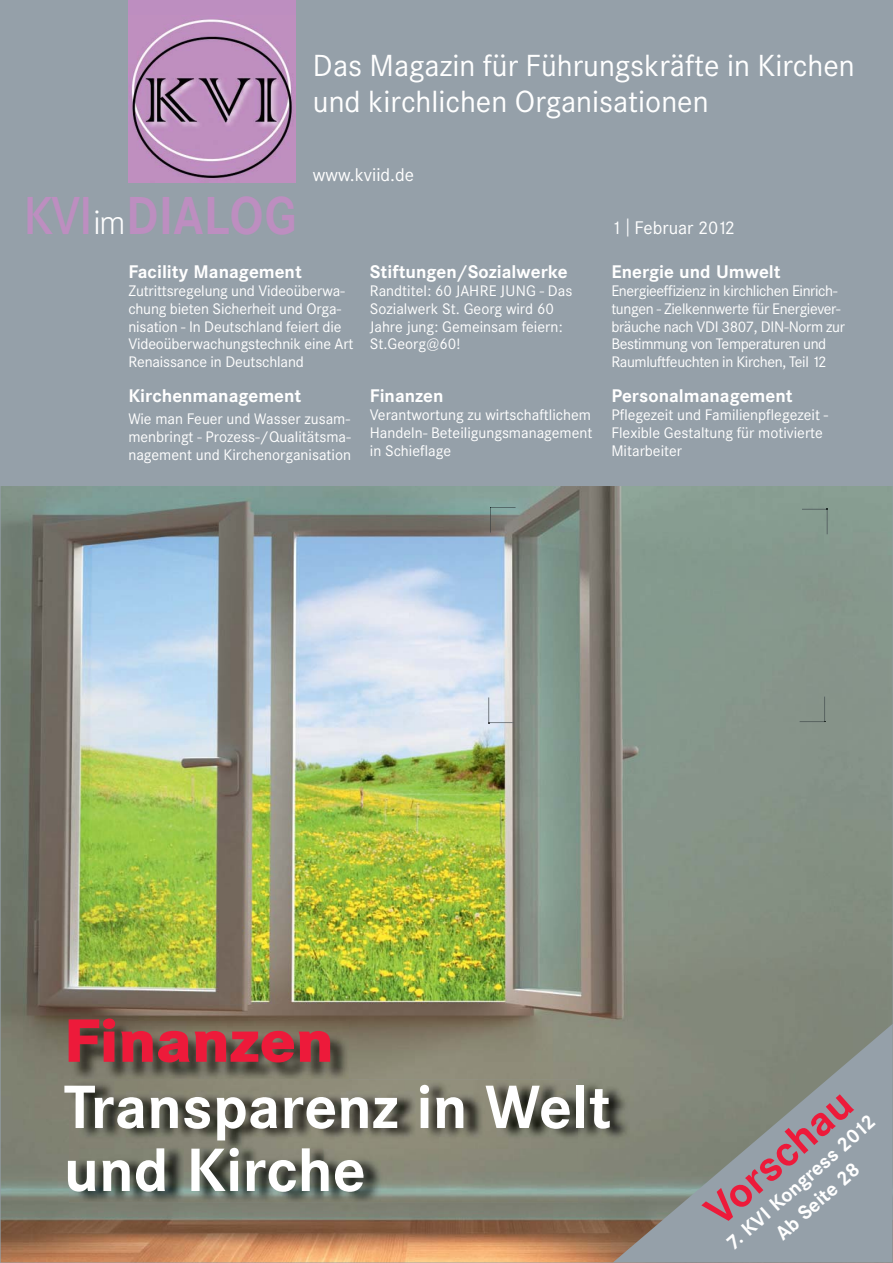
<style>
.page{position:relative;width:893px;height:1263px;background:#95a0a9}
.page>*{position:absolute;margin:0;border:0;box-sizing:border-box;transform-origin:0 0}
.t1{font:700 60px/63px "Corporate SBQ";color:#fff}
.t2{font:800 60px "Corporate SBQ";color:#ed1a3a}
.t3{font:700 52.5px "Corporate SBQ";letter-spacing:.005em;color:#bd8ec0;scale:.9 1}
.t4{font:700 42px "Corporate SBQ";color:#ed1a3a}
.t5{font:30px/36px "Corporate SBQ";color:#fff}
.t6{font:700 19.5px/25.5px "Corporate SBQ";color:#fff;text-align:center}
.t7{font:700 18px "Corporate SBQ";color:#fff}
.t8{font:18px "Corporate SBQ";color:#fff}
.t9{font:15px/18px "Corporate SBQ";letter-spacing:-.01em;color:#fff}
.s1{font-weight:500}
.s2{font-weight:300;font-size:33px;color:#fff}
</style>
<div class="page">
<img style="left:1px;top:486px;width:892px;height:777px">
<div style="left:128px;top:0;width:167px;height:182px;background:#bd8ec0"></div>
<img style="left:131px;top:19px;width:161px;height:160px">
<svg style="left:613px;top:1024px;width:280px;height:239px"></svg>
<img style="left:69px;top:1080px;width:561px;height:123px">
<img style="left:72px;top:1021px;width:277px;height:60px">
<svg style="left:490px;top:507px;width:25px;height:26px"></svg>
<svg style="left:802px;top:509px;width:26px;height:25px"></svg>
<svg style="left:799px;top:697px;width:26px;height:25px"></svg>
<svg style="left:488px;top:698px;width:26px;height:25px"></svg>
<h3 class="t5" style="left:313px;top:51px;width:543px">Das Magazin für Führungskräfte in Kirchen und kirchlichen Organisationen</h3>
<h2 class="t3" style="left:23px;top:198px;width:305px"><span class="s1">KVI</span><span class="s2">im</span>DIALOG</h2>
<p class="t8" style="left:313px;top:169px;width:103px">www.kviid.de</p>
<p class="t7" style="left:128px;top:265px;width:175px">Facility Management</p>
<p class="t9" style="left:128px;top:283px;width:227px">Zutrittsregelung und Videoüberwa&shy;chung bieten Sicherheit und Orga&shy;nisation - In Deutschland feiert die Videoüberwachungstechnik eine Art Renaissance in Deutschland</p>
<p class="t7" style="left:128px;top:390px;width:174px">Kirchenmanagement</p>
<p class="t9" style="left:128px;top:411px;width:224px;text-align:justify">Wie man Feuer und Wasser zusam&shy;menbringt - Prozess-/Qualitätsma&shy;nagement und Kirchenorganisation</p>
<p class="t7" style="left:370px;top:265px;width:199px">Stiftungen/Sozialwerke</p>
<p class="t9" style="left:370px;top:283px;width:204px">Randtitel: 60 JAHRE JUNG - Das<br>Sozialwerk St. Georg wird 60<br>Jahre jung: Gemeinsam feiern:<br>St.Georg@60!</p>
<p class="t7" style="left:370px;top:390px;width:75px">Finanzen</p>
<p class="t9" style="left:370px;top:407px;width:224px;text-align:justify">Verantwortung zu wirtschaftlichem Handeln- Beteiligungsmanagement in Schieflage</p>
<p class="t8" style="left:611px;top:221px;width:125px">1 | Februar 2012</p>
<p class="t7" style="left:611px;top:265px;width:171px">Energie und Umwelt</p>
<p class="t9" style="left:611px;top:283px;width:235px">Energieeffizienz in kirchlichen Einrich&shy;tungen - Zielkennwerte für Energiever&shy;bräuche nach VDI 3807, DIN-Norm zur Bestimmung von Temperaturen und Raumluftfeuchten in Kirchen, Teil 12</p>
<p class="t7" style="left:611px;top:390px;width:183px">Personalmanagement</p>
<p class="t9" style="left:611px;top:407px;width:218px">Pflegezeit und Familienpflegezeit -<br>Flexible Gestaltung für motivierte<br>Mitarbeiter</p>
<h1 class="t2" style="left:64px;top:1002px;width:271px">Finanzen</h1>
<h1 class="t1" style="left:64px;top:1081px;width:549px">Transparenz in Welt und Kirche</h1>
<h3 class="t4" style="left:702px;top:1207px;width:182px;rotate:-42deg">Vorschau</h3>
<h3 class="t6" style="left:722px;top:1238px;width:193px;rotate:-42deg">7. KVI Kongress 2012<br>Ab Seite 28</h3>
</div>
